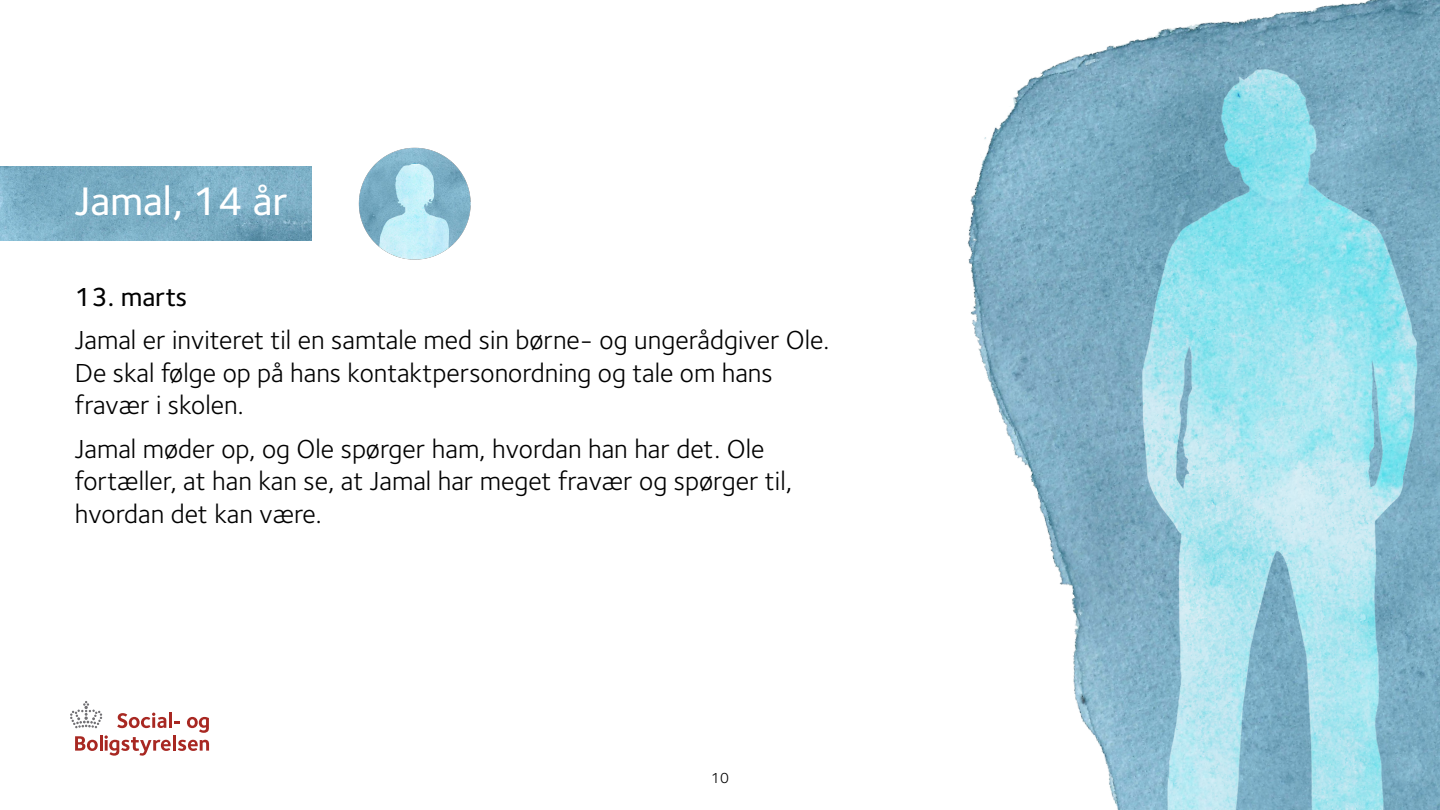
<style>
.page{position:relative;width:1440px;height:810px;background:#fff}
.page>*{position:absolute;margin:0;border:0;box-sizing:border-box;transform-origin:0 0}
.t1{font:500 41.25px "Foundry Sterling";color:#fff}
.t2{font:27px/32.4px "Foundry Sterling";color:#000}
.t3{font:500 27px "Foundry Sterling";color:#000}
.t4{font:15px "Foundry Sterling";color:#000}
</style>
<div class="page">
<img style="left:0;top:167px;width:312px;height:73px">
<img style="left:967px;top:0;width:473px;height:753px">
<svg style="left:70px;top:701px;width:32px;height:27px"></svg>
<svg style="left:117px;top:713px;width:49px;height:15px"></svg>
<hr style="left:169px;top:712px;width:3px;height:16px;background:#a82822">
<svg style="left:174px;top:721px;width:6px;height:2px"></svg>
<svg style="left:187px;top:717px;width:22px;height:16px"></svg>
<svg style="left:75px;top:735px;width:96px;height:21px"></svg>
<hr style="left:173px;top:735px;width:3px;height:16px;background:#a82822">
<svg style="left:178px;top:740px;width:31px;height:11px"></svg>
<img style="left:358px;top:147px;width:113px;height:113px">
<img style="left:1103px;top:63px;width:337px;height:747px">
<h2 class="t1" style="left:75px;top:177px;width:215px">Jamal, 14 år</h2>
<p class="t3" style="left:75px;top:281px;width:114px">13. marts</p>
<p class="t2" style="left:75px;top:324px;width:756px">Jamal er inviteret til en samtale med sin børne- og ungerådgiver Ole.<br>De skal følge op på hans kontaktpersonordning og tale om hans fravær i skolen.</p>
<p class="t2" style="left:75px;top:433px;width:719px">Jamal møder op, og Ole spørger ham, hvordan han har det. Ole fortæller, at han kan se, at Jamal har meget fravær og spørger til, hvordan det kan være.</p>
<p class="t4" style="left:711px;top:769px;width:19px">10</p>
</div>
